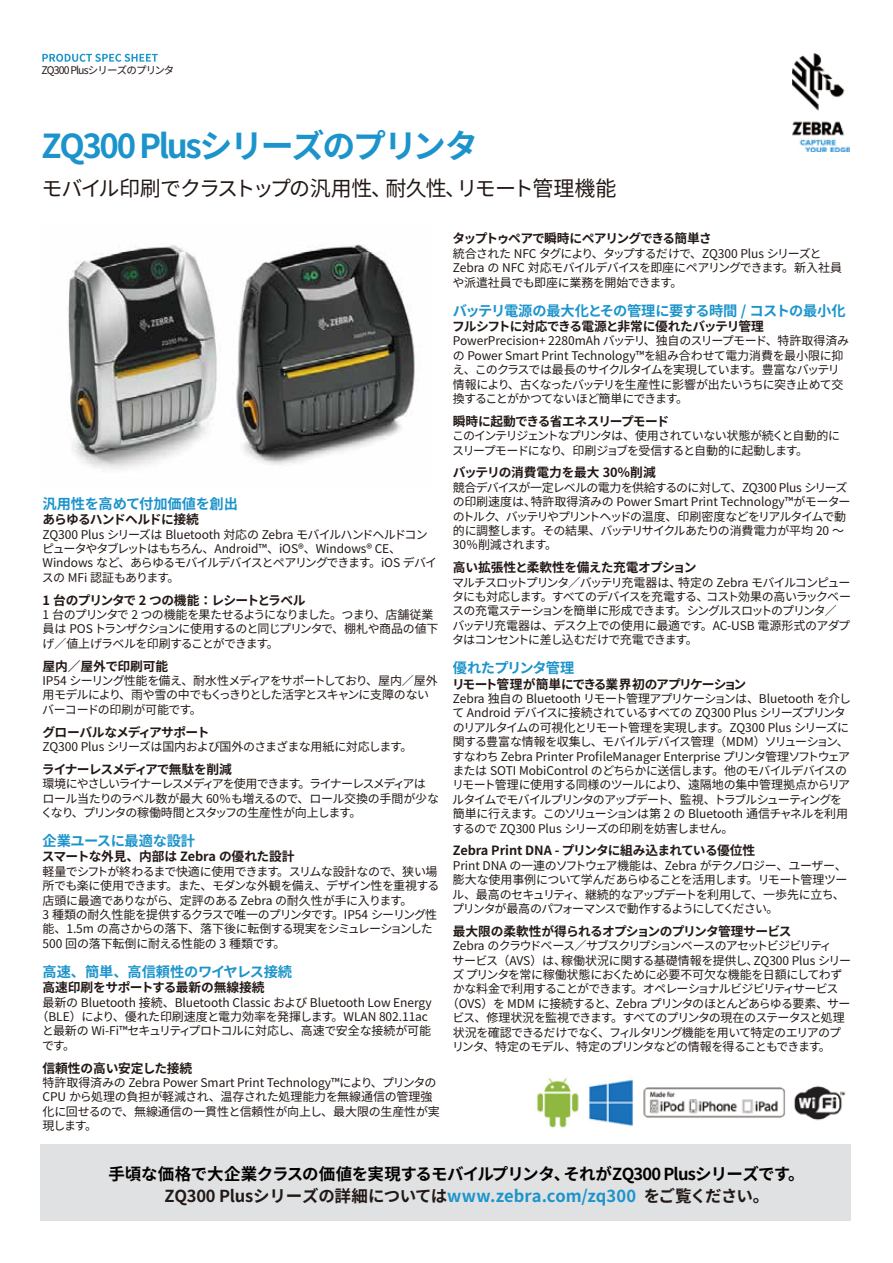
<style>
.page{position:relative;width:893px;height:1263px;background:#fff}
.page>*{position:absolute;margin:0;border:0;box-sizing:border-box;transform-origin:0 0}
.t1{font:700 33px "Noto Sans CJ Kjp";letter-spacing:-.07em;color:#1c94cb}
.t2{font:21px "Noto Sans CJ Kjp";letter-spacing:-.04em;color:#221815}
.t3{font:700 16.5px/22.2px "Noto Sans CJ Kjp";letter-spacing:-.01em;color:#040000}
.t4{font:700 14.25px "Noto Sans CJ Kjp";letter-spacing:-.025em;color:#1c94cb}
.t5{font:700 14.25px "Noto Sans CJ Kjp";letter-spacing:-.005em;color:#1c94cb}
.t6{font:700 14.25px "Noto Sans CJ Kjp";letter-spacing:-.06em;color:#1c94cb}
.t7{font:700 12.75px "Noto Sans CJ Kjp";letter-spacing:-.045em;color:#221815}
.t8{font:700 12.75px "Noto Sans CJ Kjp";letter-spacing:-.025em;color:#221815}
.t9{font:700 12.75px "Noto Sans CJ Kjp";letter-spacing:-.07em;color:#221815}
.t10{font:700 12.75px "Noto Sans CJ Kjp";letter-spacing:-.015em;color:#221815}
.t11{font:700 12.75px "Noto Sans CJ Kjp";letter-spacing:-.065em;color:#221815}
.t12{font:700 12.75px "Noto Sans CJ Kjp";letter-spacing:-.085em;color:#221815}
.t13{font:700 12.75px "Noto Sans CJ Kjp";letter-spacing:-.01em;color:#221815}
.t14{font:700 12.75px "Noto Sans CJ Kjp";letter-spacing:-.005em;color:#221815}
.t15{font:12px/14.4px "Noto Sans CJ Kjp";letter-spacing:-.045em;color:#221815}
.t16{font:12px/14.4px "Noto Sans CJ Kjp";letter-spacing:-.07em;color:#221815}
.t17{font:12px/14.4px "Noto Sans CJ Kjp";letter-spacing:-.005em;color:#221815}
.t18{font:12px/14.4px "Noto Sans CJ Kjp";letter-spacing:-.085em;color:#221815}
.t19{font:12px/14.4px "Noto Sans CJ Kjp";letter-spacing:-.08em;color:#221815}
.t20{font:12px "Noto Sans CJ Kjp";letter-spacing:-.065em;color:#221815}
.t21{font:12px "Noto Sans CJ Kjp";letter-spacing:-.015em;color:#221815}
.t22{font:12px "Noto Sans CJ Kjp";letter-spacing:-.1em;color:#221815}
.t23{font:12px "Noto Sans CJ Kjp";letter-spacing:-.075em;color:#221815}
.t24{font:12px "Noto Sans CJ Kjp";letter-spacing:-.025em;color:#221815}
.t25{font:10.5px "Noto Sans CJ Kjp";letter-spacing:-.08em;color:#221815}
.s1{color:#221815}
.s2{color:#1c94cb}
</style>
<div class="page">
<svg style="left:42px;top:54px;width:116px;height:8px"></svg>
<img style="left:793px;top:54px;width:56px;height:97px">
<div style="left:40px;top:1144px;width:810px;height:76px;background:#dfe1e2"></div>
<img style="left:536px;top:1078px;width:310px;height:50px">
<img style="left:68px;top:244px;width:347px;height:225px">
<p class="t25" style="left:41px;top:64px;width:135px">ZQ300 Plusシリーズのプリンタ</p>
<h1 class="t1" style="left:41px;top:127px;width:438px">ZQ300 Plusシリーズのプリンタ</h1>
<h2 class="t2" style="left:41px;top:176px;width:576px">モバイル印刷でクラストップの汎用性、耐久性、リモート管理機能</h2>
<p class="t5" style="left:43px;top:496px;width:197px">汎用性を高めて付加価値を創出</p>
<p class="t7" style="left:42px;top:512px;width:158px">あらゆるハンドヘルドに接続</p>
<p class="t15" style="left:42px;top:527px;width:397px">ZQ300 Plus シリーズは Bluetooth 対応の Zebra モバイルハンドヘルドコンピュータやタブレットはもちろん、Android™、iOS®、Windows® CE、Windows など、あらゆるモバイルデバイスとペアリングできます。iOS デバイスの MFi 認証もあります。</p>
<p class="t11" style="left:43px;top:593px;width:265px">1 台のプリンタで 2 つの機能：レシートとラベル</p>
<p class="t16" style="left:43px;top:608px;width:398px">1 台のプリンタで 2 つの機能を果たせるようになりました。つまり、店舗従業員は POS トランザクションに使用するのと同じプリンタで、棚札や商品の値下げ／値上げラベルを印刷することができます。</p>
<p class="t14" style="left:43px;top:659px;width:127px">屋内／屋外で印刷可能</p>
<p class="t15" style="left:42px;top:674px;width:397px">IP54 シーリング性能を備え、耐水性メディアをサポートしており、屋内／屋外用モデルにより、雨や雪の中でもくっきりとした活字とスキャンに支障のないバーコードの印刷が可能です。</p>
<p class="t7" style="left:42px;top:725px;width:168px">グローバルなメディアサポート</p>
<p class="t15" style="left:43px;top:740px;width:371px">ZQ300 Plus シリーズは国内および国外のさまざまな用紙に対応します。</p>
<p class="t9" style="left:42px;top:762px;width:192px">ライナーレスメディアで無駄を削減</p>
<p class="t19" style="left:41px;top:777px;width:400px">環境にやさしいライナーレスメディアを使用できます。ライナーレスメディアはロール当たりのラベル数が最大 60％も増えるので、ロール交換の手間が少なくなり、プリンタの稼働時間とスタッフの生産性が向上します。</p>
<p class="t4" style="left:43px;top:833px;width:154px">企業ユースに最適な設計</p>
<p class="t8" style="left:42px;top:849px;width:254px">スマートな外見、内部は Zebra の優れた設計</p>
<p class="t15" style="left:43px;top:864px;width:398px">軽量でシフトが終わるまで快適に使用できます。スリムな設計なので、狭い場所でも楽に使用できます。また、モダンな外観を備え、デザイン性を重視する店頭に最適でありながら、定評のある Zebra の耐久性が手に入ります。<br>3 種類の耐久性能を提供するクラスで唯一のプリンタです。IP54 シーリング性能、1.5m の高さからの落下、落下後に転倒する現実をシミュレーションした500 回の落下転倒に耐える性能の 3 種類です。</p>
<p class="t5" style="left:43px;top:964px;width:251px">高速、簡単、高信頼性のワイヤレス接続</p>
<p class="t10" style="left:43px;top:980px;width:224px">高速印刷をサポートする最新の無線接続</p>
<p class="t17" style="left:43px;top:995px;width:391px">最新の Bluetooth 接続、Bluetooth Classic および Bluetooth Low Energy</p>
<p class="t17" style="left:37px;top:1010px;width:393px">（BLE）により、優れた印刷速度と電力効率を発揮します。WLAN 802.11ac</p>
<p class="t15" style="left:42px;top:1024px;width:390px">と最新の Wi-Fi™セキュリティプロトコルに対応し、高速で安全な接続が可能</p>
<p class="t15" style="left:42px;top:1038px;width:35px">です。</p>
<p class="t13" style="left:43px;top:1061px;width:151px">信頼性の高い安定した接続</p>
<p class="t17" style="left:43px;top:1076px;width:399px">特許取得済みの Zebra Power Smart Print Technology™により、プリンタのCPU から処理の負担が軽減され、温存された処理能力を無線通信の管理強化に回せるので、無線通信の一貫性と信頼性が向上し、最大限の生産性が実現します。</p>
<p class="t12" style="left:452px;top:231px;width:261px">タップトゥペアで瞬時にペアリングできる簡単さ</p>
<p class="t15" style="left:452px;top:246px;width:391px">統合された NFC タグにより、タップするだけで、ZQ300 Plus シリーズと<br>Zebra の NFC 対応モバイルデバイスを即座にペアリングできます。新入社員や派遣社員でも即座に業務を開始できます。</p>
<p class="t4" style="left:453px;top:302px;width:394px">バッテリ電源の最大化とその管理に要する時間 / コストの最小化</p>
<p class="t7" style="left:452px;top:319px;width:313px">フルシフトに対応できる電源と非常に優れたバッテリ管理</p>
<p class="t15" style="left:452px;top:334px;width:398px">PowerPrecision+ 2280mAh バッテリ、独自のスリープモード、特許取得済みの Power Smart Print Technology™を組み合わせて電力消費を最小限に抑え、このクラスでは最長のサイクルタイムを実現しています。豊富なバッテリ情報により、古くなったバッテリを生産性に影響が出たいうちに突き止めて交換することがかつてないほど簡単にできます。</p>
<p class="t7" style="left:453px;top:414px;width:218px">瞬時に起動できる省エネスリープモード</p>
<p class="t18" style="left:452px;top:429px;width:390px">このインテリジェントなプリンタは、使用されていない状態が続くと自動的にスリープモードになり、印刷ジョブを受信すると自動的に起動します。</p>
<p class="t10" style="left:453px;top:465px;width:204px">バッテリの消費電力を最大 30％削減</p>
<p class="t15" style="left:453px;top:480px;width:399px">競合デバイスが一定レベルの電力を供給するのに対して、ZQ300 Plus シリーズの印刷速度は、特許取得済みの Power Smart Print Technology™がモーターのトルク、バッテリやプリントヘッドの温度、印刷密度などをリアルタイムで動的に調整します。その結果、バッテリサイクルあたりの消費電力が平均 20 ～30％削減されます。</p>
<p class="t8" style="left:453px;top:560px;width:245px">高い拡張性と柔軟性を備えた充電オプション</p>
<p class="t16" style="left:452px;top:575px;width:400px">マルチスロットプリンタ／バッテリ充電器は、特定の Zebra モバイルコンピュータにも対応します。すべてのデバイスを充電する、コスト効果の高いラックベースの充電ステーションを簡単に形成できます。シングルスロットのプリンタ／バッテリ充電器は、デスク上での使用に最適です。AC-USB 電源形式のアダプタはコンセントに差し込むだけで充電できます。</p>
<p class="t6" style="left:453px;top:660px;width:123px">優れたプリンタ管理</p>
<p class="t9" style="left:452px;top:677px;width:296px">リモート管理が簡単にできる業界初のアプリケーション</p>
<p class="t15" style="left:452px;top:692px;width:401px">Zebra 独自の Bluetooth リモート管理アプリケーションは、Bluetooth を介して Android デバイスに接続されているすべての ZQ300 Plus シリーズプリンタのリアルタイムの可視化とリモート管理を実現します。ZQ300 Plus シリーズに関する豊富な情報を収集し、モバイルデバイス管理（MDM）ソリューション、すなわち Zebra Printer ProfileManager Enterprise プリンタ管理ソフトウェアまたは SOTI MobiControl のどちらかに送信します。他のモバイルデバイスのリモート管理に使用する同様のツールにより、遠隔地の集中管理拠点からリアルタイムでモバイルプリンタのアップデート、監視、トラブルシューティングを簡単に行えます。このソリューションは第 2 の Bluetooth 通信チャネルを利用するので ZQ300 Plus シリーズの印刷を妨害しません。</p>
<p class="t8" style="left:453px;top:843px;width:304px">Zebra Print DNA - プリンタに組み込まれている優位性</p>
<p class="t15" style="left:452px;top:858px;width:397px">Print DNA の一連のソフトウェア機能は、Zebra がテクノロジー、ユーザー、膨大な使用事例について学んだあらゆることを活用します。リモート管理ツール、最高のセキュリティ、継続的なアップデートを利用して、一歩先に立ち、プリンタが最高のパフォーマンスで動作するようにしてください。</p>
<p class="t7" style="left:453px;top:924px;width:340px">最大限の柔軟性が得られるオプションのプリンタ管理サービス</p>
<p class="t22" style="left:453px;top:939px;width:380px">Zebra のクラウドベース／サブスクリプションベースのアセットビジビリティ</p>
<p class="t21" style="left:453px;top:953px;width:400px">サービス（AVS）は、稼働状況に関する基礎情報を提供し、ZQ300 Plus シリー</p>
<p class="t24" style="left:452px;top:968px;width:392px">ズ プリンタを常に稼働状態におくために必要不可欠な機能を日額にしてわず</p>
<p class="t20" style="left:453px;top:982px;width:387px">かな料金で利用することができます。オペレーショナルビジビリティサービス</p>
<p class="t15" style="left:447px;top:996px;width:405px">（OVS）を MDM に接続すると、Zebra プリンタのほとんどあらゆる要素、サー</p>
<p class="t23" style="left:453px;top:1011px;width:394px">ビス、修理状況を監視できます。すべてのプリンタの現在のステータスと処理</p>
<p class="t20" style="left:453px;top:1025px;width:390px">状況を確認できるだけでなく、フィルタリング機能を用いて特定のエリアのプ</p>
<p class="t18" style="left:452px;top:1040px;width:380px">リンタ、特定のモデル、特定のプリンタなどの情報を得ることもできます。</p>
<h3 class="t3" style="left:164px;top:1163px;width:642px;text-indent:-56px">手頃な価格で大企業クラスの価値を実現するモバイルプリンタ、それがZQ300 Plusシリーズです。<br><span class="s1">ZQ300 Plusシリーズの詳細については</span><span class="s2">www.zebra.com/zq300</span> <span class="s1">をご覧ください。</span></h3>
</div>
